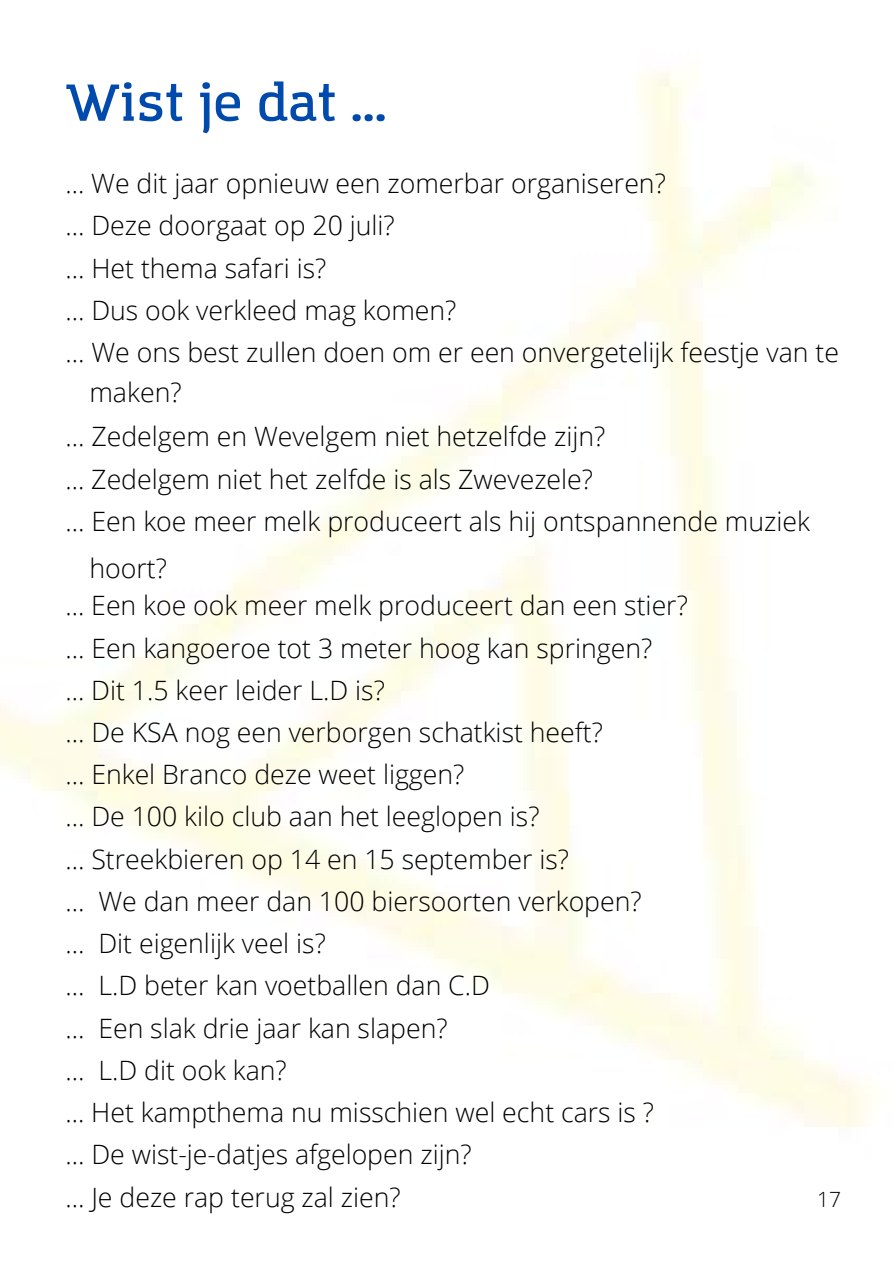
<style>
.page{position:relative;width:894px;height:1264px;background:#fff}
.page>*{position:absolute;margin:0;border:0;box-sizing:border-box;transform-origin:0 0}
.t1{font:600 51px "Amazing Grotesk";color:#004aad}
.t2{font:300 26.7px/42.2px "Open Sans";color:#000}
.t3{font:300 21px "Open Sans";color:#000}
</style>
<div class="page">
<h1 class="t1" style="left:65px;top:81px;width:323px">Wist je dat ...</h1>
<p class="t2" style="left:65px;top:162px;width:774px">... We dit jaar opnieuw een zomerbar organiseren?<br>… Deze doorgaat op 20 juli?<br>… Het thema safari is?<br>… Dus ook verkleed mag komen?<br>… We ons best zullen doen om er een onvergetelijk feestje van te</p>
<p class="t2" style="left:89px;top:370px;width:94px">maken?</p>
<p class="t2" style="left:65px;top:415px;width:745px">… Zedelgem en Wevelgem niet hetzelfde zijn?<br>... Zedelgem niet het zelfde is als Zwevezele?<br>… Een koe meer melk produceert als hij ontspannende muziek</p>
<p class="t2" style="left:89px;top:546px;width:79px">hoort?</p>
<p class="t2" style="left:65px;top:584px;width:623px">... Een koe ook meer melk produceert dan een stier? … Een kangoeroe tot 3 meter hoog kan springen?<br>... Dit 1.5 keer leider L.D is?<br>… De KSA nog een verborgen schatkist heeft?<br>… Enkel Branco deze weet liggen?<br>… De 100 kilo club aan het leeglopen is?<br>… Streekbieren op 14 en 15 september is?<br>… We dan meer dan 100 biersoorten verkopen?<br>… Dit eigenlijk veel is?<br>… L.D beter kan voetballen dan C.D<br>… Een slak drie jaar kan slapen?<br>… L.D dit ook kan?<br>... Het kampthema nu misschien wel echt cars is ?<br>… De wist-je-datjes afgelopen zijn?<br>… Je deze rap terug zal zien?</p>
<p class="t3" style="left:816px;top:1184px;width:25px">17</p>
</div>
